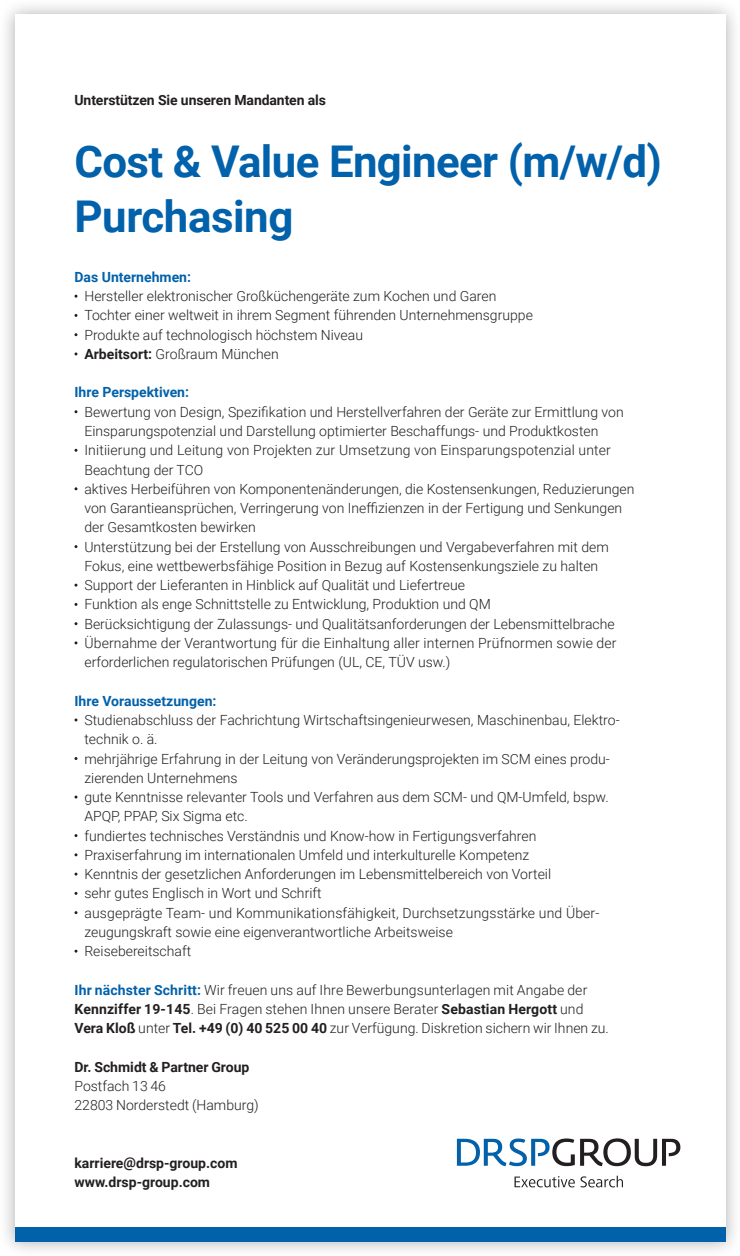
<style>
.page{position:relative;width:740px;height:1256px;background:#fff}
.page>*{position:absolute;margin:0;border:0;box-sizing:border-box;transform-origin:0 0}
.t1{font:700 43.75px/54.2px "Roboto";letter-spacing:-.015em;color:#0161aa}
.t2{font:300 14px/19.2px "Roboto";color:#231f20}
.t3{font:700 14px/19.2px "Roboto";color:#231f20}
.t4{font:700 14px "Roboto";color:#0161aa}
.s1{font-weight:700}
.s2{font-weight:700;color:#0161aa}
</style>
<div class="page">
<div style="left:0;top:0;width:739px;height:1255px;background:#231f20;opacity:.37"></div>
<div style="left:15px;top:15px;width:709px;height:1226px;background:#fff"></div>
<div style="left:15px;top:1226px;width:709px;height:15px;background:#0161aa"></div>
<svg style="left:456px;top:1138px;width:224px;height:27px"></svg>
<svg style="left:514px;top:1175px;width:108px;height:12px"></svg>
<p class="t3" style="left:74px;top:90px;width:253px">Unterstützen Sie unseren Mandanten als</p>
<p class="t1" style="left:74px;top:133px;width:588px">Cost &amp; Value Engineer (m/w/d)<br>Purchasing</p>
<p class="t4" style="left:74px;top:267px;width:118px">Das Unternehmen:</p>
<p class="t2" style="left:84px;top:286px;width:413px">Hersteller elektronischer Großküchengeräte zum Kochen und Garen</p>
<p class="t2" style="left:84px;top:305px;width:450px">Tochter einer weltweit in ihrem Segment führenden Unternehmensgruppe</p>
<p class="t2" style="left:84px;top:324px;width:280px">Produkte auf technologisch höchstem Niveau</p>
<p class="t2" style="left:84px;top:344px;width:196px"><span class="s1">Arbeitsort:</span> Großraum München</p>
<p class="t4" style="left:74px;top:382px;width:116px">Ihre Perspektiven:</p>
<p class="t2" style="left:84px;top:401px;width:540px">Bewertung von Design, Spezifikation und Herstellverfahren der Geräte zur Ermittlung von<br>Einsparungspotenzial und Darstellung optimierter Beschaffungs- und Produktkosten</p>
<p class="t2" style="left:84px;top:440px;width:527px">Initiierung und Leitung von Projekten zur Umsetzung von Einsparungspotenzial unter<br>Beachtung der TCO</p>
<p class="t2" style="left:84px;top:478px;width:551px">aktives Herbeiführen von Komponentenänderungen, die Kostensenkungen, Reduzierungen von Garantieansprüchen, Verringerung von Ineffizienzen in der Fertigung und Senkungen der Gesamtkosten bewirken</p>
<p class="t2" style="left:84px;top:536px;width:525px">Unterstützung bei der Erstellung von Ausschreibungen und Vergabeverfahren mit dem<br>Fokus, eine wettbewerbsfähige Position in Bezug auf Kostensenkungsziele zu halten</p>
<p class="t2" style="left:84px;top:575px;width:382px">Support der Lieferanten in Hinblick auf Qualität und Liefertreue</p>
<p class="t2" style="left:84px;top:594px;width:407px">Funktion als enge Schnittstelle zu Entwicklung, Produktion und QM</p>
<p class="t2" style="left:84px;top:613px;width:531px">Berücksichtigung der Zulassungs- und Qualitätsanforderungen der Lebensmittelbrache</p>
<p class="t2" style="left:84px;top:632px;width:533px">Übernahme der Verantwortung für die Einhaltung aller internen Prüfnormen sowie der erforderlichen regulatorischen Prüfungen (UL, CE, TÜV usw.)</p>
<p class="t4" style="left:74px;top:690px;width:143px">Ihre Voraussetzungen:</p>
<p class="t2" style="left:84px;top:709px;width:536px">Studienabschluss der Fachrichtung Wirtschaftsingenieurwesen, Maschinenbau, Elektro&shy;technik o. ä.</p>
<p class="t2" style="left:84px;top:748px;width:526px">mehrjährige Erfahrung in der Leitung von Veränderungsprojekten im SCM eines produ&shy;zierenden Unternehmens</p>
<p class="t2" style="left:84px;top:786px;width:525px">gute Kenntnisse relevanter Tools und Verfahren aus dem SCM- und QM-Umfeld, bspw.<br>APQP, PPAP, Six Sigma etc.</p>
<p class="t2" style="left:84px;top:825px;width:453px">fundiertes technisches Verständnis und Know-how in Fertigungsverfahren</p>
<p class="t2" style="left:84px;top:844px;width:446px">Praxiserfahrung im internationalen Umfeld und interkulturelle Kompetenz</p>
<p class="t2" style="left:84px;top:863px;width:468px">Kenntnis der gesetzlichen Anforderungen im Lebensmittelbereich von Vorteil</p>
<p class="t2" style="left:84px;top:883px;width:238px">sehr gutes Englisch in Wort und Schrift</p>
<p class="t2" style="left:84px;top:902px;width:515px">ausgeprägte Team- und Kommunikationsfähigkeit, Durchsetzungsstärke und Über&shy;zeugungskraft sowie eine eigenverantwortliche Arbeitsweise</p>
<p class="t2" style="left:84px;top:940px;width:108px">Reisebereitschaft</p>
<p class="t2" style="left:74px;top:979px;width:535px"><span class="s2">Ihr nächster Schritt:</span> Wir freuen uns auf Ihre Bewerbungsunterlagen mit Angabe der<br><span class="s1">Kennziffer 19-145</span>. Bei Fragen stehen Ihnen unsere Berater <span class="s1">Sebastian Hergott</span> und<br><span class="s1">Vera Kloß</span> unter <span class="s1">Tel. +49 (0) 40 525 00 40</span> zur Verfügung. Diskretion sichern wir Ihnen zu.</p>
<p class="t3" style="left:74px;top:1056px;width:176px">Dr. Schmidt &amp; Partner Group</p>
<p class="t2" style="left:74px;top:1075px;width:93px">Postfach 13 46</p>
<p class="t2" style="left:74px;top:1094px;width:186px">22803 Norderstedt (Hamburg)</p>
<p class="t3" style="left:74px;top:1152px;width:164px">karriere@drsp-group.com www.drsp-group.com</p>
</div>
